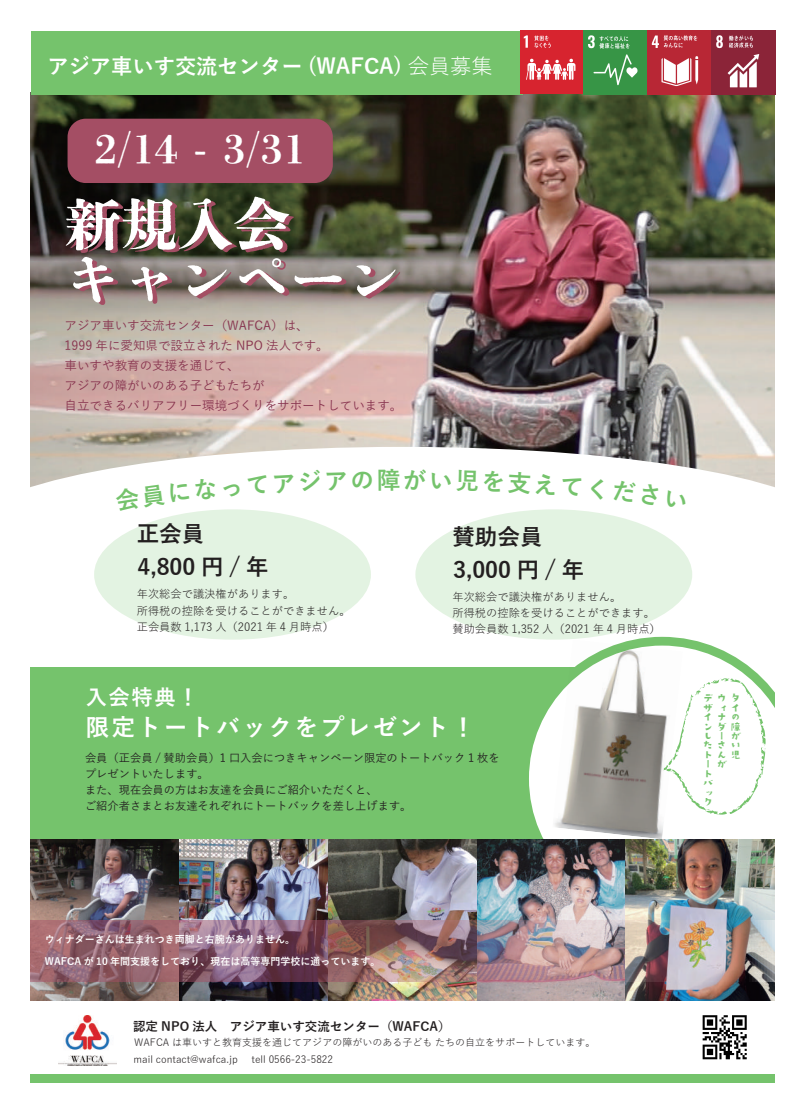
<style>
.page{position:relative;width:805px;height:1113px;background:#fff}
.page>*{position:absolute;margin:0;border:0;box-sizing:border-box;transform-origin:0 0}
.t1{font:800 56.25px/55px "DNP Shuei N Shogo Min Std";color:#fff}
.t2{font:800 38.75px "DNP Shuei N Shogo Min Std";color:#fff}
.t3{font:700 23.75px "Yu Gothic";letter-spacing:.1em;color:#fff}
.t4{font:700 23.75px "Yu Gothic";color:#75c36c}
.t5{font:700 22.5px/32.8px "Yu Gothic";color:#231f20}
.t6{font:700 21.25px "Yu Gothic";color:#fff}
.t7{font:500 12.5px/20px "Yu Gothic";color:#88344f}
.t8{font:700 12.5px "Yu Gothic";color:#231f20}
.t9{font:11.25px/16.2px "Yu Gothic";color:#231f20}
.t10{font:500 11.25px/16.2px "Yu Gothic";color:#231f20}
.t11{font:11.25px/9.5px "TA kirigirisu";color:#75c36c}
.t12{font:10px/16.2px "Yu Gothic";color:#231f20}
.t13{font:700 10px/21.2px "Yu Gothic";color:#fff}
.s1{font-weight:400}
</style>
<div class="page">
<img style="left:30px;top:92px;width:744px;height:355px">
<svg style="left:30px;top:447px;width:744px;height:40px"></svg>
<div style="left:94px;top:509px;width:277px;height:130px;background:#e3f3e2;border-radius:50%"></div>
<div style="left:415px;top:509px;width:277px;height:130px;background:#e3f3e2;border-radius:50%"></div>
<div style="left:30px;top:667px;width:568px;height:175px;background:#75c36c"></div>
<svg style="left:520px;top:637px;width:254px;height:202px"></svg>
<img style="left:58px;top:1015px;width:58px;height:50px">
<img style="left:552px;top:639px;width:130px;height:200px">
<div style="left:30px;top:1074px;width:744px;height:8px;background:#75c36c"></div>
<img style="left:30px;top:839px;width:744px;height:162px">
<img style="left:30px;top:920px;width:744px;height:62px">
<svg style="left:702px;top:1015px;width:44px;height:44px"></svg>
<div style="left:31px;top:31px;width:491px;height:64px;background:#75c36c"></div>
<img style="left:520px;top:30px;width:254px;height:65px">
<div style="left:67px;top:119px;width:266px;height:64px;background:#a44e64;border-radius:18px"></div>
<svg style="left:663px;top:678px;width:102px;height:136px"></svg>
<svg style="left:114px;top:481px;width:75px;height:6px"></svg>
<svg style="left:195px;top:477px;width:21px;height:10px"></svg>
<svg style="left:223px;top:483px;width:17px;height:4px"></svg>
<svg style="left:247px;top:475px;width:20px;height:12px"></svg>
<svg style="left:274px;top:474px;width:20px;height:13px"></svg>
<svg style="left:300px;top:470px;width:46px;height:17px"></svg>
<svg style="left:352px;top:472px;width:20px;height:15px"></svg>
<svg style="left:431px;top:470px;width:150px;height:17px"></svg>
<svg style="left:590px;top:477px;width:14px;height:10px"></svg>
<svg style="left:613px;top:480px;width:45px;height:7px"></svg>
<h3 class="t6" style="left:47px;top:54px;width:447px">アジア車いす交流センター (WAFCA) <span class="s1">会員募集</span></h3>
<h2 class="t2" style="left:94px;top:122px;width:213px">2/14 - 3/31</h2>
<h1 class="t1" style="left:65px;top:195px;width:339px">新規入会<br>キャンペーン</h1>
<p class="t7" style="left:65px;top:314px;width:339px">アジア車いす交流センター（WAFCA）は、<br>1999 年に愛知県で設立された NPO 法人です。<br>車いすや教育の支援を通じて、<br>アジアの障がいのある子どもたちが<br>自立できるバリアフリー環境づくりをサポートしています。</p>
<h3 class="t5" style="left:137px;top:518px;width:133px">正会員<br>4,800 円 / 年</h3>
<p class="t9" style="left:137px;top:584px;width:215px">年次総会で議決権があります。<br>所得税の控除を受けることができません。正会員数 1,173 人（2021 年 4 月時点）</p>
<h3 class="t6" style="left:86px;top:685px;width:115px">入会特典！</h3>
<h3 class="t4" style="left:376px;top:466px;width:52px">障が</h3>
<h3 class="t5" style="left:452px;top:520px;width:133px">賛助会員<br>3,000 円 / 年</h3>
<p class="t9" style="left:452px;top:587px;width:210px">年次総会で議決権がありません。<br>所得税の控除を受けることができます。賛助会員数 1,352 人（2021 年 4 月時点）</p>
<h3 class="t3" style="left:85px;top:714px;width:391px">限定トートバックをプレゼント！</h3>
<p class="t10" style="left:85px;top:748px;width:416px">会員（正会員 / 賛助会員）1 口入会につきキャンペーン限定のトートバック 1 枚をプレゼントいたします。<br>また、現在会員の方はお友達を会員にご紹介いただくと、<br>ご紹介者さまとお友達それぞれにトートバックを差し上げます。</p>
<p class="t13" style="left:45px;top:929px;width:337px">ウィナダーさんは生まれつき両脚と右腕がありません。<br>WAFCA が 10 年間支援をしており、現在は高等専門学校に通っています。</p>
<p class="t8" style="left:133px;top:1019px;width:319px">認定 NPO 法人　アジア車いす交流センター（WAFCA）</p>
<p class="t12" style="left:134px;top:1033px;width:463px">WAFCA は車いすと教育支援を通じてアジアの障がいのある子ども たちの自立をサポートしています。mail contact@wafca.jp</p>
<p class="t12" style="left:251px;top:1049px;width:83px">tell 0566-23-5822</p>
<p class="t11" style="left:702px;top:693px;width:39px">デウタザィイイ<br>ンダ障し<br>たさ<br>トん児ー<br>ト<br>バ<br>ッ<br>ク</p>
<p class="t11" style="left:716px;top:707px;width:24px;line-height:19px">ナのー</p>
<p class="t11" style="left:716px;top:759px;width:12px">が</p>
<p class="t11" style="left:729px;top:731px;width:12px">がい</p>
</div>
